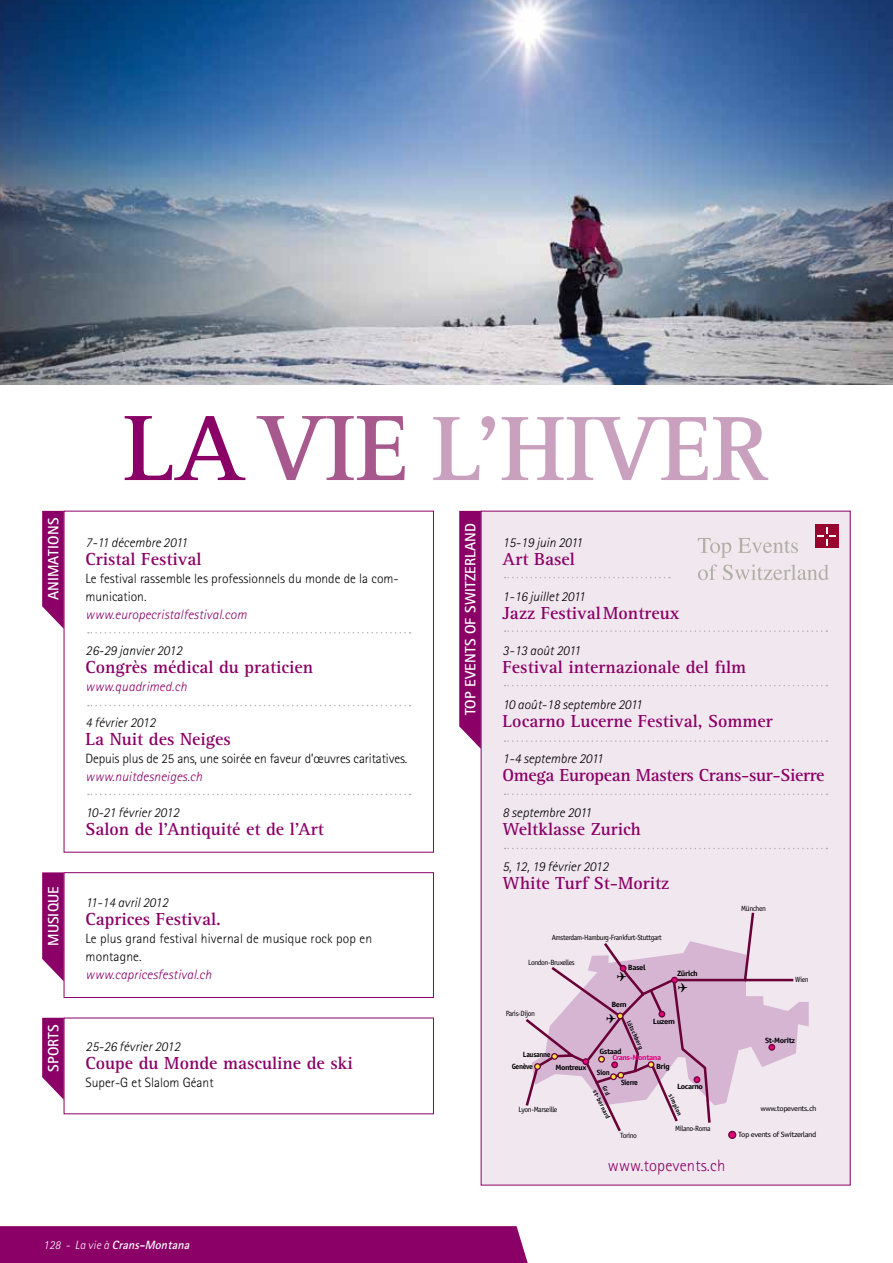
<style>
.page{position:relative;width:893px;height:1263px;background:#fff}
.page>*{position:absolute;margin:0;border:0;box-sizing:border-box;transform-origin:0 0}
.t1{font:700 94.5px "Rotis Serif";color:#c9a0be}
.t2{font:700 18px "Rotis Serif";color:#8a0066}
.t3{font:700 18px "Rotis Serif";letter-spacing:-.02em;color:#8a0066}
.t4{font:300 16.5px "Rotis Sans Serif";letter-spacing:.01em;color:#8a0066}
.t5{font:700 15px "Rotis Sans Serif";letter-spacing:.01em;color:#fff}
.t6{font:italic 300 13.5px "Rotis Sans Serif";color:#000}
.t7{font:300 13.5px/18px "Rotis Sans Serif";color:#000}
.t8{font:italic 300 13.5px "Rotis Sans Serif";letter-spacing:.01em;color:#8a0066}
.t9{font:italic 700 12px "Rotis Sans Serif";color:#fff}
.t10{font:7.65px "Officina Sans";letter-spacing:-.05em;color:#000}
.t11{font:700 7.65px "Officina Sans";letter-spacing:-.05em;color:#000;scale:1.13 1}
.t12{font:7.65px "Officina Sans";letter-spacing:-.05em;color:#000;scale:1.13 1}
.t13{font:700 7.65px "Officina Sans";letter-spacing:-.05em;color:#000}
.t14{font:700 7.65px "Officina Sans";letter-spacing:-.05em;color:#e2007a;scale:1.13 1}
.t15{font:700 6.3px/10.1px "Officina Sans";color:#000}
.s1{font-weight:300}
</style>
<div class="page">
<img style="left:0;top:0;width:893px;height:385px">
<div style="left:64px;top:872px;width:370px;height:126px;border:1px solid #8a0066"></div>
<svg style="left:42px;top:872px;width:22px;height:109px;background:#971d77"></svg>
<svg style="left:42px;top:1018px;width:22px;height:82px;background:#9b267d"></svg>
<div style="left:481px;top:511px;width:369px;height:674px;background:#f1e7ef"></div>
<svg style="left:88px;top:705px;width:323px;height:1px"></svg>
<svg style="left:88px;top:794px;width:323px;height:1px"></svg>
<svg style="left:88px;top:632px;width:323px;height:1px"></svg>
<svg style="left:42px;top:511px;width:22px;height:118px;background:#961b76"></svg>
<svg style="left:459px;top:511px;width:22px;height:238px;background:#910f6f"></svg>
<div style="left:0;top:1226px;width:528px;height:37px;background:#8a0066"></div>
<svg style="left:125px;top:416px;width:120px;height:64px"></svg>
<svg style="left:257px;top:416px;width:148px;height:64px"></svg>
<svg style="left:796px;top:1002px;width:13px;height:47px"></svg>
<svg style="left:525px;top:912px;width:271px;height:222px"></svg>
<svg style="left:769px;top:1044px;width:6px;height:6px"></svg>
<div style="left:768px;top:1044px;width:7px;height:7px;border:1px solid #690036;border-radius:50%"></div>
<div style="left:729px;top:1131px;width:7px;height:7px;background:#e2007a;border-radius:50%"></div>
<div style="left:728px;top:1131px;width:8px;height:8px;border:1px solid #690036;border-radius:50%"></div>
<div style="left:534px;top:1063px;width:7px;height:7px;border:1px solid #690036;border-radius:50%"></div>
<svg style="left:698px;top:538px;width:33px;height:20px"></svg>
<svg style="left:738px;top:538px;width:60px;height:15px"></svg>
<svg style="left:698px;top:564px;width:19px;height:16px"></svg>
<svg style="left:723px;top:564px;width:106px;height:16px"></svg>
<div style="left:815px;top:525px;width:23px;height:23px;background:#99042f"></div>
<svg style="left:818px;top:527px;width:18px;height:18px"></svg>
<svg style="left:505px;top:577px;width:165px;height:1px"></svg>
<svg style="left:505px;top:630px;width:322px;height:2px"></svg>
<svg style="left:505px;top:685px;width:322px;height:1px"></svg>
<svg style="left:505px;top:740px;width:322px;height:2px"></svg>
<svg style="left:505px;top:793px;width:322px;height:2px"></svg>
<svg style="left:505px;top:848px;width:322px;height:1px"></svg>
<svg style="left:549px;top:964px;width:163px;height:161px"></svg>
<h1 class="t1" style="left:432px;top:393px;width:338px">L’HIVER</h1>
<p class="t5" style="left:44px;top:600px;width:84px;rotate:-90deg">animations</p>
<p class="t5" style="left:461px;top:715px;width:194px;rotate:-90deg">top Events of switzerland</p>
<p class="t6" style="left:86px;top:534px;width:103px">7-11 décembre 2011</p>
<p class="t2" style="left:86px;top:548px;width:117px">Cristal Festival</p>
<p class="t7" style="left:86px;top:569px;width:315px">Le festival rassemble les professionnels du monde de la com&shy;munication.</p>
<p class="t8" style="left:86px;top:606px;width:163px">www.europecristalfestival.com</p>
<p class="t6" style="left:86px;top:642px;width:98px">26-29 janvier 2012</p>
<p class="t2" style="left:86px;top:656px;width:229px">Congrès médical du praticien</p>
<p class="t8" style="left:86px;top:678px;width:103px">www.quadrimed.ch</p>
<p class="t6" style="left:86px;top:714px;width:71px">4 février 2012</p>
<p class="t2" style="left:86px;top:728px;width:147px">La Nuit des Neiges</p>
<p class="t7" style="left:86px;top:749px;width:323px">Depuis plus de 25 ans, une soirée en faveur d’œuvres caritatives.</p>
<p class="t8" style="left:86px;top:768px;width:118px">www.nuitdesneiges.ch</p>
<p class="t6" style="left:86px;top:804px;width:95px">10-21 février 2012</p>
<p class="t2" style="left:86px;top:818px;width:240px">Salon de l’Antiquité et de l’Art</p>
<p class="t5" style="left:44px;top:946px;width:62px;rotate:-90deg">musique</p>
<p class="t5" style="left:44px;top:1071px;width:49px;rotate:-90deg">sports</p>
<p class="t6" style="left:86px;top:894px;width:84px">11-14 avril 2012</p>
<p class="t2" style="left:86px;top:908px;width:137px">Caprices Festival.</p>
<p class="t7" style="left:86px;top:929px;width:288px">Le plus grand festival hivernal de musique rock pop en montagne.</p>
<p class="t8" style="left:86px;top:966px;width:127px">www.capricesfestival.ch</p>
<p class="t6" style="left:86px;top:1038px;width:96px">25-26 février 2012</p>
<p class="t2" style="left:86px;top:1052px;width:269px">Coupe du Monde masculine de ski</p>
<p class="t7" style="left:86px;top:1073px;width:130px">Super-G et Slalom Géant</p>
<p class="t9" style="left:43px;top:1237px;width:151px"><span class="s1">1 2 8 - L a vie à</span> Crans-Montana</p>
<p class="t6" style="left:503px;top:534px;width:81px">15-19 juin 2011</p>
<p class="t2" style="left:503px;top:548px;width:74px">Art Basel</p>
<p class="t6" style="left:503px;top:588px;width:84px">1-16 juillet 2011</p>
<p class="t2" style="left:503px;top:602px;width:178px">Jazz FestivalMontreux</p>
<p class="t6" style="left:503px;top:642px;width:79px">3-13 août 2011</p>
<p class="t2" style="left:503px;top:656px;width:245px">Festival internazionale del film</p>
<p class="t6" style="left:503px;top:696px;width:141px">10 août-18 septembre 2011</p>
<p class="t2" style="left:503px;top:710px;width:272px">Locarno Lucerne Festival, Sommer</p>
<p class="t6" style="left:503px;top:750px;width:102px">1-4 septembre 2011</p>
<p class="t3" style="left:503px;top:764px;width:323px">Omega European Masters Crans-sur-Sierre</p>
<p class="t6" style="left:503px;top:804px;width:90px">8 septembre 2011</p>
<p class="t2" style="left:503px;top:818px;width:140px">Weltklasse Zurich</p>
<p class="t6" style="left:503px;top:858px;width:107px">5, 12, 19 février 2012</p>
<p class="t2" style="left:503px;top:872px;width:168px">White Turf St-Moritz</p>
<p class="t10" style="left:552px;top:933px;width:112px">Amsterdam-Hamburg-Frankfurt-Stuttgart</p>
<p class="t10" style="left:528px;top:957px;width:48px">London-Bruxelles</p>
<p class="t11" style="left:628px;top:963px;width:17px">Basel</p>
<p class="t11" style="left:611px;top:999px;width:15px">Bern</p>
<p class="t11" style="left:677px;top:969px;width:20px">Zürich</p>
<p class="t10" style="left:506px;top:1009px;width:31px">Paris-Dijon</p>
<p class="t13" style="left:523px;top:1050px;width:29px">Lausanne</p>
<p class="t13" style="left:512px;top:1061px;width:23px">Genève</p>
<p class="t11" style="left:555px;top:1062px;width:29px">Montreux</p>
<p class="t11" style="left:653px;top:1016px;width:21px">Luzern</p>
<p class="t11" style="left:656px;top:1061px;width:14px">Brig</p>
<p class="t15" style="left:633px;top:1018px;width:32px;rotate:65deg">lötschberg</p>
<p class="t11" style="left:599px;top:1046px;width:21px">Gstaad</p>
<p class="t14" style="left:612px;top:1053px;width:45px">Crans-Montana</p>
<p class="t13" style="left:597px;top:1068px;width:14px">Sion</p>
<p class="t10" style="left:518px;top:1104px;width:40px">Lyon-Marseille</p>
<p class="t15" style="left:609px;top:1084px;width:32px;rotate:64deg">Grd st-bernard</p>
<p class="t13" style="left:621px;top:1077px;width:18px">Sierre</p>
<p class="t10" style="left:620px;top:1130px;width:18px">Torino</p>
<p class="t11" style="left:677px;top:1081px;width:25px">Locarno</p>
<p class="t15" style="left:675px;top:1092px;width:25px;rotate:65deg">simplon</p>
<p class="t10" style="left:675px;top:1124px;width:37px">Milano-Roma</p>
<p class="t4" style="left:608px;top:1156px;width:119px">www.topevents.ch</p>
<p class="t10" style="left:741px;top:904px;width:26px">München</p>
<p class="t10" style="left:795px;top:975px;width:15px">Wien</p>
<p class="t11" style="left:765px;top:1035px;width:28px">St-Moritz</p>
<p class="t12" style="left:760px;top:1104px;width:51px">www.topevents.ch</p>
<p class="t12" style="left:738px;top:1130px;width:71px">Top events of Switzerland</p>
</div>
